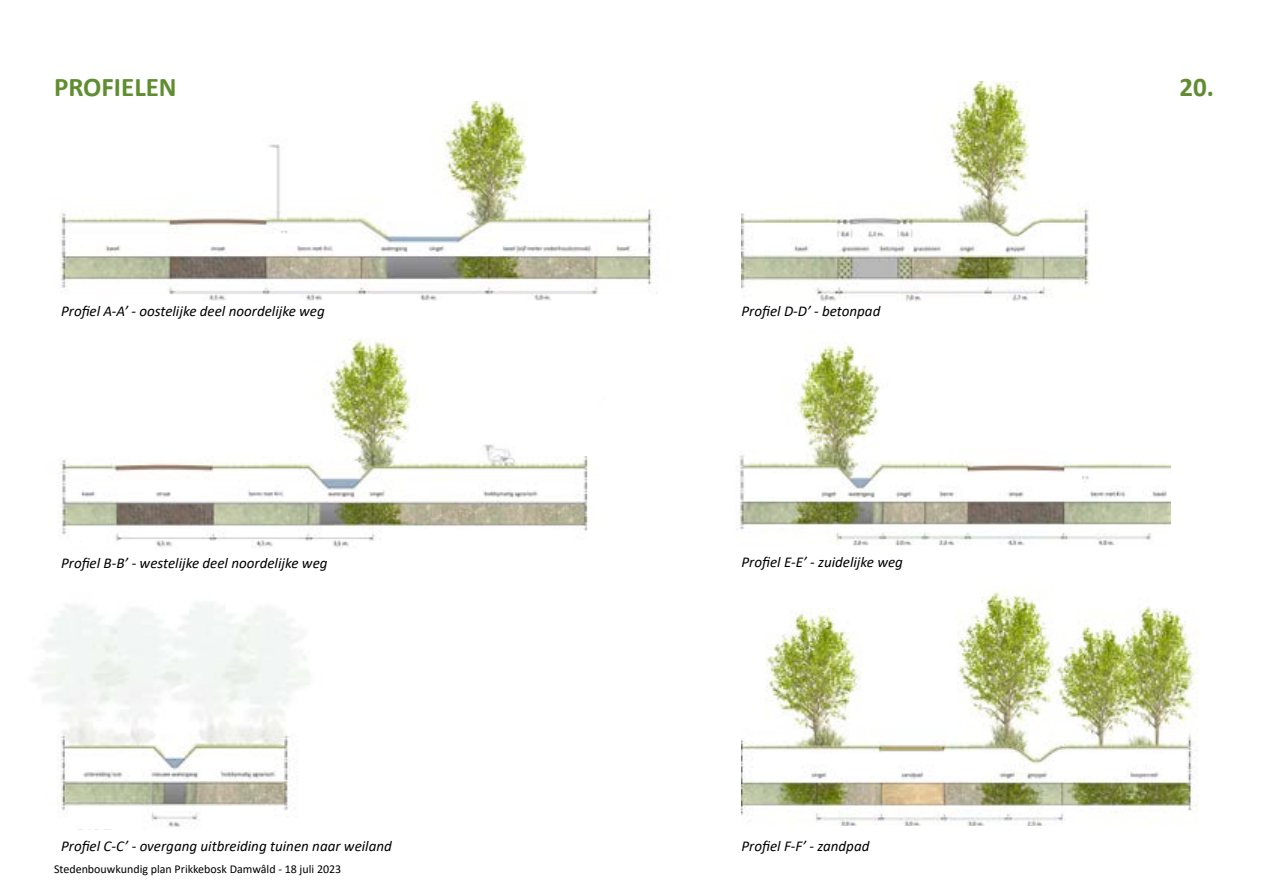
<style>
.page{position:relative;width:1263px;height:893px;background:#fff}
.page>*{position:absolute;margin:0;border:0;box-sizing:border-box;transform-origin:0 0}
.t1{font:700 27px "Calibri";color:#5f8d2f}
.t2{font:italic 15px "Calibri";color:#000}
.t3{font:12px "Calibri";color:#000}
</style>
<div class="page">
<img style="left:59px;top:102px;width:598px;height:199px">
<img style="left:60px;top:339px;width:529px;height:210px">
<img style="left:33px;top:602px;width:277px;height:225px">
<img style="left:736px;top:343px;width:434px;height:203px">
<img style="left:741px;top:589px;width:457px;height:237px">
<img style="left:741px;top:82px;width:350px;height:219px">
<h1 class="t1" style="left:54px;top:68px;width:124px">PROFIELEN</h1>
<h1 class="t1" style="left:1179px;top:68px;width:36px">20.</h1>
<p class="t2" style="left:61px;top:301px;width:265px">Profiel A-A’ - oostelijke deel noordelijke weg</p>
<p class="t2" style="left:741px;top:300px;width:140px">Profiel D-D’ - betonpad</p>
<p class="t2" style="left:61px;top:552px;width:268px">Profiel B-B’ - westelijke deel noordelijke weg</p>
<p class="t2" style="left:741px;top:552px;width:163px">Profiel E-E’ - zuidelijke weg</p>
<p class="t2" style="left:61px;top:835px;width:332px">Profiel C-C’ - overgang uitbreiding tuinen naar weiland</p>
<p class="t2" style="left:741px;top:835px;width:129px">Profiel F-F’ - zandpad</p>
<p class="t3" style="left:54px;top:861px;width:289px">Stedenbouwkundig plan Prikkebosk Damwâld - 18 juli 2023</p>
</div>
